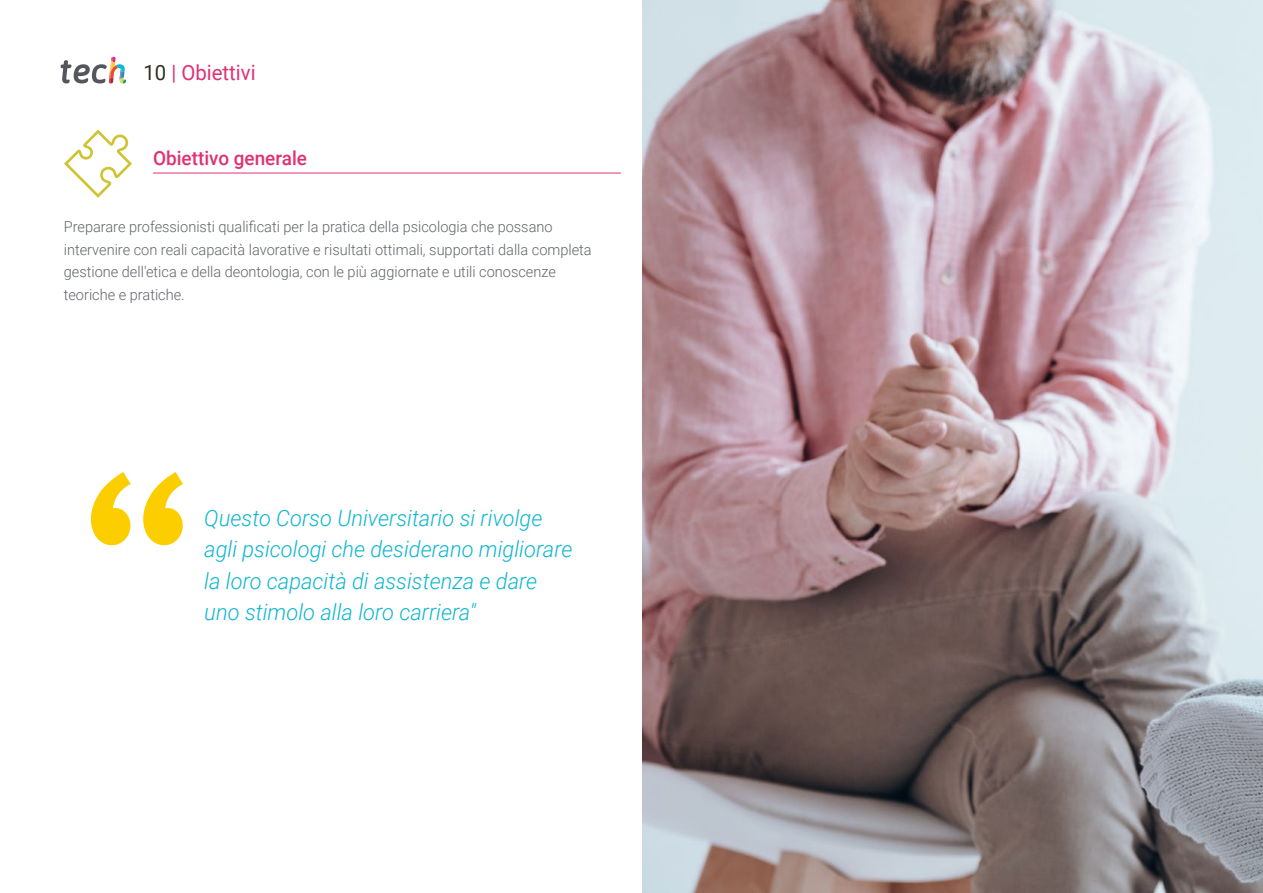
<style>
.page{position:relative;width:1263px;height:893px;background:#fff}
.page>*{position:absolute;margin:0;border:0;box-sizing:border-box;transform-origin:0 0}
.t1{font:italic 300 22.5px/31.5px "Roboto";color:#0fb6cf}
.t2{font:21px "Roboto";color:#df3174}
.t3{font:500 19.5px "Roboto";color:#df3174}
.t4{font:300 15px/22.5px "Roboto";color:#61646a}
.s1{color:#312e20}
</style>
<div class="page">
<hr style="left:153px;top:173px;width:468px;height:1px;background:#df3174">
<svg style="left:64px;top:130px;width:68px;height:68px"></svg>
<img style="left:642px;top:0;width:621px;height:893px">
<svg style="left:91px;top:472px;width:92px;height:73px"></svg>
<svg style="left:61px;top:57px;width:65px;height:27px"></svg>
<h2 class="t2" style="left:144px;top:57px;width:114px"><span class="s1">10</span> | Obiettivi</h2>
<h3 class="t3" style="left:153px;top:144px;width:155px">Obiettivo generale</h3>
<p class="t4" style="left:64px;top:215px;width:529px">Preparare professionisti qualificati per la pratica della psicologia che possano intervenire con reali capacità lavorative e risultati ottimali, supportati dalla completa gestione dell'etica e della deontologia, con le più aggiornate e utili conoscenze teoriche e pratiche.</p>
<h1 class="t1" style="left:204px;top:501px;width:370px">Questo Corso Universitario si rivolge agli psicologi che desiderano migliorare la loro capacità di assistenza e dare uno stimolo alla loro carriera"</h1>
</div>
